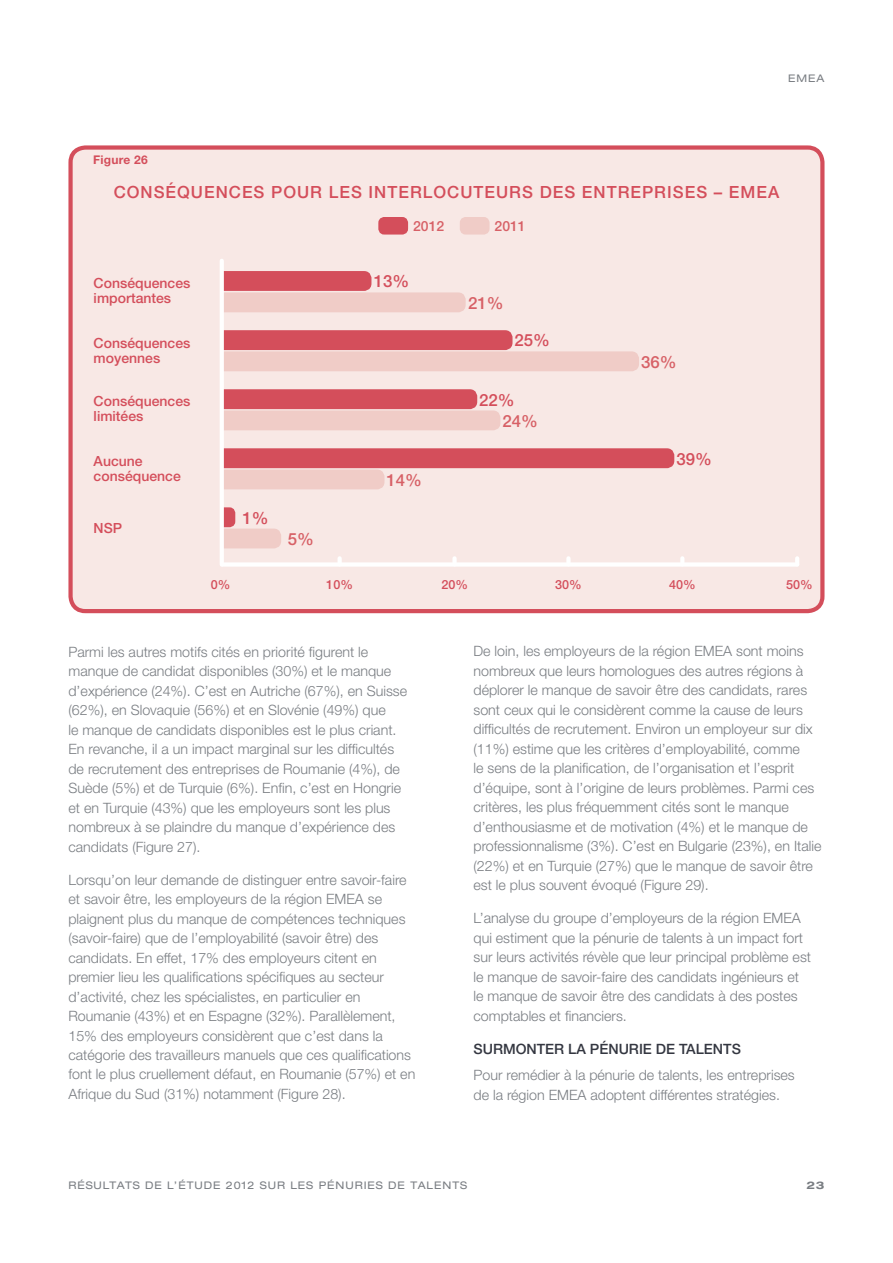
<style>
.page{position:relative;width:893px;height:1263px;background:#fff}
.page>*{position:absolute;margin:0;border:0;box-sizing:border-box;transform-origin:0 0}
.t1{font:500 16.8px "Helvetica Neue LT Std";letter-spacing:.06em;color:#d44e5b}
.t2{font:500 16.8px "Helvetica Neue LT Std";color:#d76066}
.t3{font:300 14.25px/19.5px "Helvetica Neue LT Std";color:#797d82}
.t4{font:500 14.25px "Helvetica Neue LT Std";color:#343741}
.t5{font:500 13.95px/15px "Helvetica Neue LT Std";color:#d44e5b}
.t6{font:500 13.95px "Helvetica Neue LT Std";color:#d76066}
.t7{font:500 12.6px "Helvetica Neue LT Std";color:#d44e5b}
.t8{font:700 12px "Helvetica Neue LT Std";letter-spacing:.02em;color:#d44e5b}
.t9{font:expanded 10.5px "Helvetica Neue LT Std";letter-spacing:.09em;color:#797d82}
.t10{font:700 expanded 10.5px "Helvetica Neue LT Std";color:#797d82}
</style>
<div class="page">
<div style="left:71px;top:148px;width:751px;height:463px;background:#f8e8e5;border-radius:15px"></div>
<div style="left:68px;top:145px;width:756px;height:468px;border:4px solid #d44e5b;border-radius:15px"></div>
<div style="left:380px;top:218px;width:27px;height:15px;background:#d44e5b;border-radius:5px"></div>
<div style="left:378px;top:217px;width:30px;height:18px;border:3px solid #d44e5b;border-radius:5px"></div>
<div style="left:461px;top:218px;width:27px;height:15px;background:#f0ccc7;border-radius:5px"></div>
<div style="left:460px;top:217px;width:29px;height:18px;border:3px solid #f0ccc7;border-radius:5px"></div>
<svg style="left:224px;top:271px;width:242px;height:41px"></svg>
<svg style="left:224px;top:330px;width:415px;height:41px"></svg>
<svg style="left:224px;top:389px;width:277px;height:42px;background:#e4989b"></svg>
<svg style="left:224px;top:448px;width:451px;height:42px"></svg>
<svg style="left:224px;top:507px;width:57px;height:42px"></svg>
<hr style="left:220px;top:261px;width:4px;height:304px;background:#fff">
<div style="left:223px;top:562px;width:574px;height:5px;background:#fff"></div>
<svg style="left:452px;top:558px;width:5px;height:4px"></svg>
<svg style="left:566px;top:558px;width:5px;height:4px"></svg>
<svg style="left:680px;top:558px;width:4px;height:4px"></svg>
<svg style="left:795px;top:558px;width:4px;height:6px"></svg>
<svg style="left:338px;top:558px;width:4px;height:4px"></svg>
<p class="t9" style="left:788px;top:72px;width:29px">EMEA</p>
<p class="t8" style="left:93px;top:153px;width:56px">Figure 26</p>
<p class="t1" style="left:114px;top:182px;width:54px">CONSÉQUE</p>
<p class="t1" style="left:216px;top:182px;width:26px">NCES</p>
<p class="t1" style="left:271px;top:182px;width:70px">POUR LES</p>
<p class="t1" style="left:369px;top:182px;width:32px">INTERL</p>
<p class="t1" style="left:433px;top:182px;width:27px">OCUTEURS</p>
<p class="t1" style="left:540px;top:182px;width:80px">DES ENTRE</p>
<p class="t1" style="left:642px;top:182px;width:24px">PRISES</p>
<p class="t1" style="left:714px;top:182px;width:67px">– EMEA</p>
<p class="t6" style="left:413px;top:217px;width:33px">2012</p>
<p class="t6" style="left:495px;top:217px;width:33px">2011</p>
<p class="t5" style="left:94px;top:276px;width:98px">Conséquences importantes</p>
<p class="t5" style="left:94px;top:336px;width:98px">Conséquences moyennes</p>
<p class="t5" style="left:94px;top:394px;width:98px">Conséquences limitées</p>
<p class="t5" style="left:94px;top:454px;width:89px">Aucune conséquence</p>
<p class="t5" style="left:94px;top:520px;width:30px">NSP</p>
<p class="t1" style="left:242px;top:508px;width:28px">1%</p>
<p class="t2" style="left:288px;top:529px;width:28px">5%</p>
<p class="t1" style="left:374px;top:271px;width:37px">13%</p>
<p class="t2" style="left:386px;top:470px;width:37px">14%</p>
<p class="t2" style="left:468px;top:293px;width:37px">21%</p>
<p class="t1" style="left:514px;top:330px;width:37px">25%</p>
<p class="t1" style="left:479px;top:390px;width:37px">22%</p>
<p class="t2" style="left:502px;top:411px;width:37px">24%</p>
<p class="t2" style="left:641px;top:352px;width:37px">36%</p>
<p class="t1" style="left:676px;top:449px;width:37px">39%</p>
<p class="t7" style="left:211px;top:576px;width:21px">0%</p>
<p class="t7" style="left:326px;top:576px;width:28px">10%</p>
<p class="t7" style="left:442px;top:576px;width:28px">20%</p>
<p class="t7" style="left:555px;top:576px;width:28px">30%</p>
<p class="t7" style="left:669px;top:576px;width:28px">40%</p>
<p class="t7" style="left:786px;top:576px;width:28px">50%</p>
<p class="t3" style="left:68px;top:641px;width:340px">Parmi les autres motifs cités en priorité figurent le manque de candidat disponibles (30%) et le manque d’expérience (24%). C’est en Autriche (67%), en Suisse (62%), en Slovaquie (56%) et en Slovénie (49%) que<br>le manque de candidats disponibles est le plus criant.<br>En revanche, il a un impact marginal sur les difficultés de recrutement des entreprises de Roumanie (4%), de Suède (5%) et de Turquie (6%). Enfin, c’est en Hongrie et en Turquie (43%) que les employeurs sont les plus nombreux à se plaindre du manque d’expérience des candidats (Figure 27).</p>
<p class="t3" style="left:68px;top:869px;width:348px">Lorsqu’on leur demande de distinguer entre savoir-faire et savoir être, les employeurs de la région EMEA se plaignent plus du manque de compétences techniques (savoir-faire) que de l’employabilité (savoir être) des candidats. En effet, 17% des employeurs citent en premier lieu les qualifications spécifiques au secteur d’activité, chez les spécialistes, en particulier en Roumanie (43%) et en Espagne (32%). Parallèlement, 15% des employeurs considèrent que c’est dans la catégorie des travailleurs manuels que ces qualifications font le plus cruellement défaut, en Roumanie (57%) et en Afrique du Sud (31%) notamment (Figure 28).</p>
<p class="t3" style="left:473px;top:641px;width:349px">De loin, les employeurs de la région EMEA sont moins nombreux que leurs homologues des autres régions à déplorer le manque de savoir être des candidats, rares sont ceux qui le considèrent comme la cause de leurs difficultés de recrutement. Environ un employeur sur dix (11%) estime que les critères d’employabilité, comme<br>le sens de la planification, de l’organisation et l’esprit d’équipe, sont à l’origine de leurs problèmes. Parmi ces critères, les plus fréquemment cités sont le manque d’enthousiasme et de motivation (4%) et le manque de professionnalisme (3%). C’est en Bulgarie (23%), en Italie (22%) et en Turquie (27%) que le manque de savoir être est le plus souvent évoqué (Figure 29).</p>
<p class="t3" style="left:473px;top:908px;width:339px">L’analyse du groupe d’employeurs de la région EMEA qui estiment que la pénurie de talents à un impact fort sur leurs activités révèle que leur principal problème est le manque de savoir-faire des candidats ingénieurs et le manque de savoir être des candidats à des postes comptables et financiers.</p>
<p class="t4" style="left:473px;top:1040px;width:42px">Surmon</p>
<p class="t4" style="left:537px;top:1040px;width:206px">ter la pénurie de talents</p>
<p class="t3" style="left:473px;top:1065px;width:323px">Pour remédier à la pénurie de talents, les entreprises de la région EMEA adoptent différentes stratégies.</p>
<p class="t9" style="left:68px;top:1179px;width:400px">RÉSULTATS DE L’ÉTUDE 2012 SUR LES PÉNURIES DE TALENTS</p>
<p class="t10" style="left:806px;top:1178px;width:20px">23</p>
</div>
